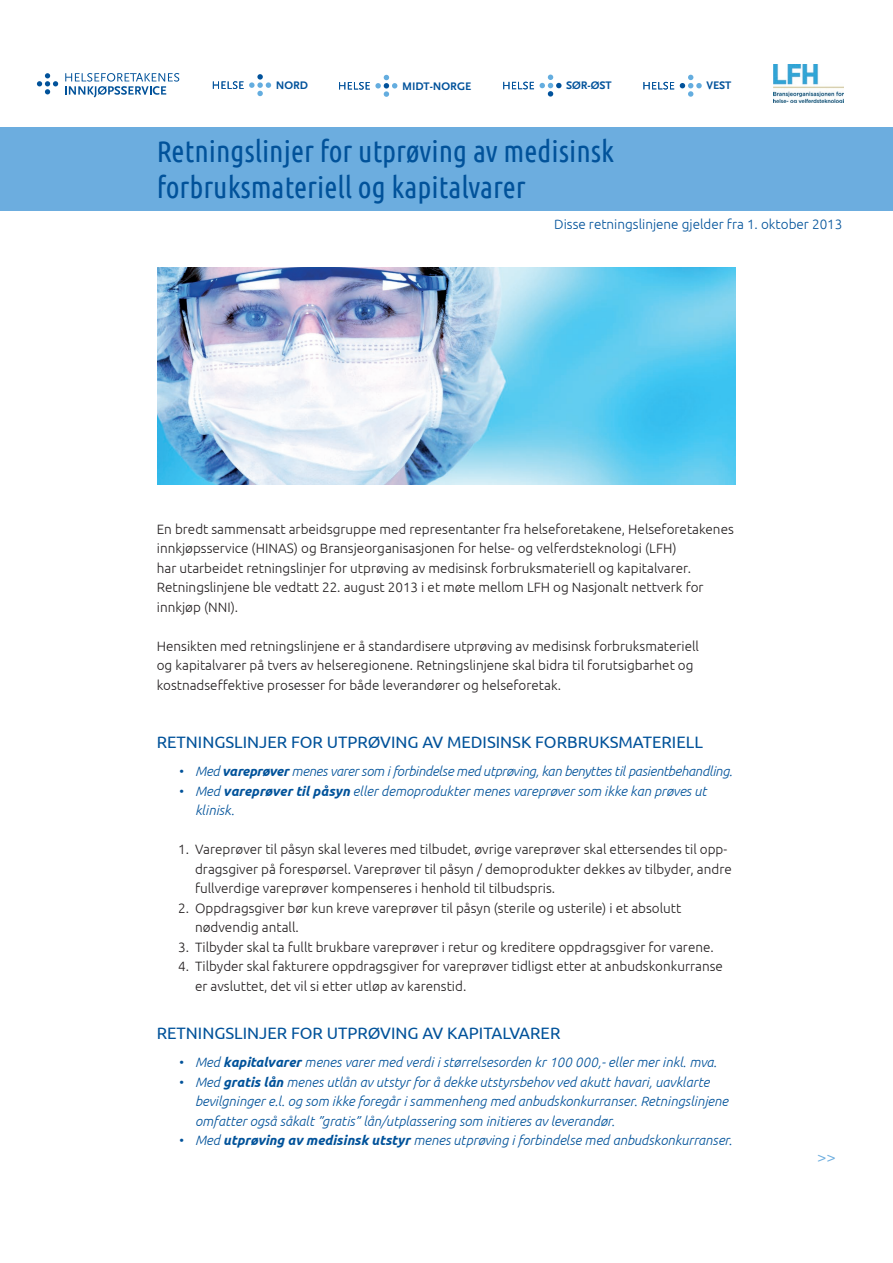
<style>
.page{position:relative;width:893px;height:1263px;background:#fff}
.page>*{position:absolute;margin:0;border:0;box-sizing:border-box;transform-origin:0 0}
.t1{font:30px/36px "Ubuntu Condensed";color:#01529a}
.t2{font:16.5px "Ubuntu";color:#01529a}
.t3{font:300 16.5px "Ubuntu";color:#6caddf}
.t4{font:300 13.5px/19.5px "Ubuntu";color:#231f20}
.t5{font:italic 300 13.5px/19.5px "Ubuntu";color:#01529a}
.t6{font:italic 300 13.5px "Ubuntu";letter-spacing:-.02em;color:#01529a}
.t7{font:300 13.5px "Ubuntu";color:#01529a}
.t8{font:700 11.4px "Scala Sans";color:#01529b}
.s1{font-weight:700}
</style>
<div class="page">
<div style="left:0;top:128px;width:893px;height:83px;background:#6caddf"></div>
<svg style="left:213px;top:74px;width:58px;height:22px"></svg>
<svg style="left:339px;top:75px;width:58px;height:22px"></svg>
<svg style="left:503px;top:75px;width:59px;height:22px"></svg>
<svg style="left:680px;top:75px;width:22px;height:22px"></svg>
<svg style="left:643px;top:82px;width:31px;height:7px"></svg>
<svg style="left:37px;top:73px;width:21px;height:21px"></svg>
<svg style="left:65px;top:73px;width:114px;height:24px"></svg>
<img style="left:774px;top:65px;width:70px;height:38px">
<img style="left:157px;top:267px;width:579px;height:218px">
<p class="t8" style="left:276px;top:79px;width:34px">NORD</p>
<p class="t8" style="left:402px;top:80px;width:71px">MIDT-NORGE</p>
<p class="t8" style="left:566px;top:79px;width:47px">SØR-ØST</p>
<p class="t8" style="left:706px;top:80px;width:27px">VEST</p>
<h1 class="t1" style="left:157px;top:132px;width:459px">Retningslinjer for utprøving av medisinsk forbruksmateriell og kapitalvarer</h1>
<p class="t7" style="left:554px;top:217px;width:290px">Disse retningslinjene gjelder fra 1. oktober 2013</p>
<p class="t4" style="left:157px;top:519px;width:578px">En bredt sammensatt arbeidsgruppe med representanter fra helseforetakene, Helseforetakenes innkjøpsservice (HINAS) og Bransjeorganisasjonen for helse- og velferdsteknologi (LFH)<br>har utarbeidet retningslinjer for utprøving av medisinsk forbruksmateriell og kapitalvarer.<br>Retningslinjene ble vedtatt 22. august 2013 i et møte mellom LFH og Nasjonalt nettverk for innkjøp (NNI).</p>
<p class="t4" style="left:157px;top:636px;width:544px">Hensikten med retningslinjene er å standardisere utprøving av medisinsk forbruksmateriell og kapitalvarer på tvers av helseregionene. Retningslinjene skal bidra til forutsigbarhet og kostnadseffektive prosesser for både leverandører og helseforetak.</p>
<p class="t2" style="left:157px;top:732px;width:548px">RETNINGSLINJER FOR UTPRØVING AV MEDISINSK FORBRUKSMATERIELL</p>
<p class="t6" style="left:178px;top:763px;width:556px">• Med <span class="s1">vareprøver</span> menes varer som i forbindelse med utprøving, kan benyttes til pasientbehandling.</p>
<p class="t5" style="left:195px;top:781px;width:513px;text-indent:-17px">• Med <span class="s1">vareprøver til påsyn</span> eller demoprodukter menes vareprøver som ikke kan prøves ut klinisk.</p>
<p class="t4" style="left:195px;top:839px;width:538px;text-indent:-17px">1. Vareprøver til påsyn skal leveres med tilbudet, øvrige vareprøver skal ettersendes til opp&shy;dragsgiver på forespørsel. Vareprøver til påsyn / demoprodukter dekkes av tilbyder, andre fullverdige vareprøver kompenseres i henhold til tilbudspris.</p>
<p class="t4" style="left:195px;top:898px;width:488px;text-indent:-17px">2. Oppdragsgiver bør kun kreve vareprøver til påsyn (sterile og usterile) i et absolutt nødvendig antall.</p>
<p class="t4" style="left:178px;top:937px;width:537px">3. Tilbyder skal ta fullt brukbare vareprøver i retur og kreditere oppdragsgiver for varene.</p>
<p class="t4" style="left:195px;top:956px;width:529px;text-indent:-17px">4. Tilbyder skal fakturere oppdragsgiver for vareprøver tidligst etter at anbudskonkurranse er avsluttet, det vil si etter utløp av karenstid.</p>
<p class="t2" style="left:157px;top:1023px;width:405px">RETNINGSLINJER FOR UTPRØVING AV KAPITALVARER</p>
<p class="t5" style="left:178px;top:1052px;width:540px">• Med <span class="s1">kapitalvarer</span> menes varer med verdi i størrelsesorden kr 100 000,- eller mer inkl. mva.</p>
<p class="t5" style="left:195px;top:1071px;width:535px;text-indent:-17px">• Med <span class="s1">gratis lån</span> menes utlån av utstyr for å dekke utstyrsbehov ved akutt havari, uavklarte bevilgninger e.l. og som ikke foregår i sammenheng med anbudskonkurranser. Retningslinjene omfatter også såkalt ”gratis” lån/utplassering som initieres av leverandør.</p>
<p class="t5" style="left:178px;top:1130px;width:556px">• Med <span class="s1">utprøving av medisinsk utstyr</span> menes utprøving i forbindelse med anbudskonkurranser.</p>
<p class="t3" style="left:817px;top:1147px;width:20px">&gt;&gt;</p>
</div>
